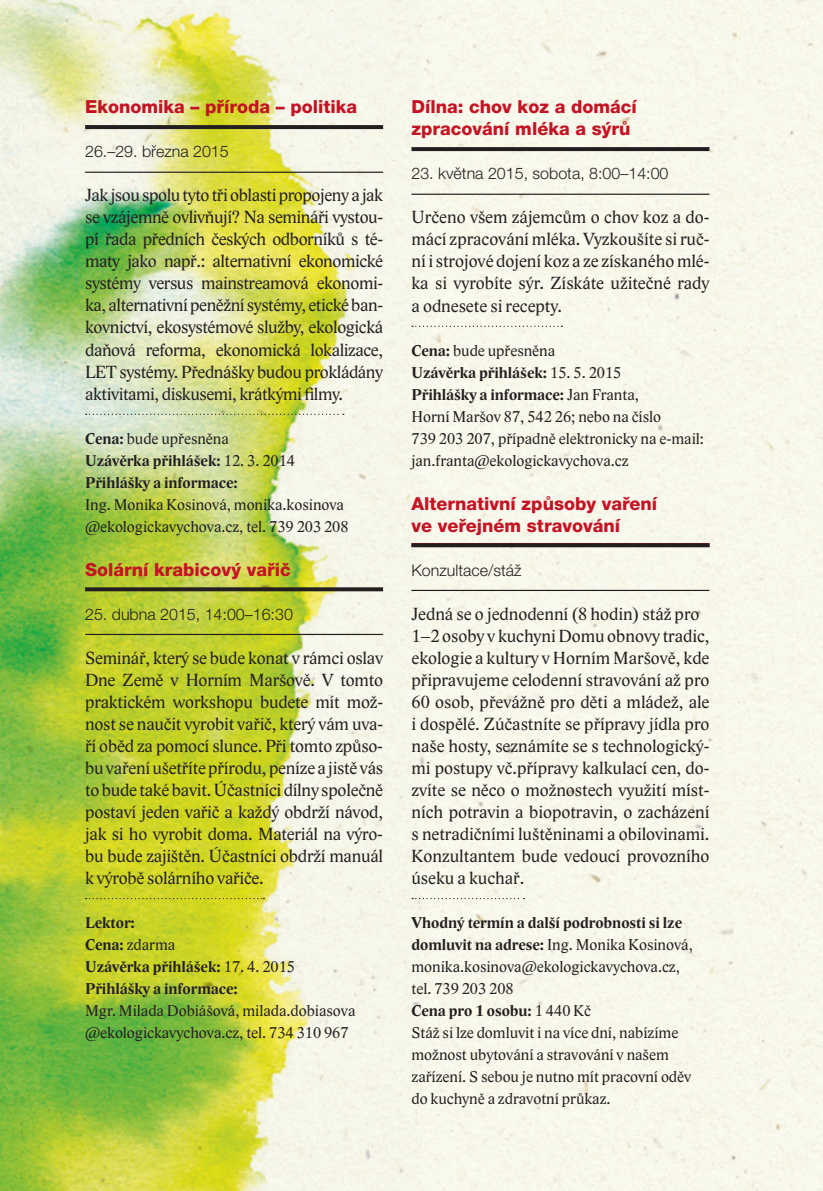
<style>
.page{position:relative;width:823px;height:1191px;background:#fff}
.page>*{position:absolute;margin:0;border:0;box-sizing:border-box;transform-origin:0 0}
.t1{font:18px/22px "Lido ST";color:#231f20;text-align:justify}
.t2{font:800 18px/22px "Helvetica Neue LT Pro";color:#c41324}
.t3{font:16px/22px "Lido ST";color:#231f20}
.t4{font:700 16px/22px "Lido ST";color:#231f20}
.t5{font:300 16px "Helvetica Neue LT Pro";color:#231f20}
.s1{font-weight:400}
.s2{font-weight:700}
</style>
<div class="page">
<div style="left:422px;top:0;width:400px;height:1191px;background:#f8f8eb"></div>
<img style="left:0;top:0;width:422px;height:1191px">
<svg style="left:85px;top:125px;width:298px;height:4px"></svg>
<hr style="left:85px;top:172px;width:298px;height:1px;background:#231f20">
<svg style="left:86px;top:414px;width:258px;height:1px"></svg>
<svg style="left:85px;top:587px;width:298px;height:4px"></svg>
<hr style="left:85px;top:634px;width:298px;height:1px;background:#231f20">
<svg style="left:86px;top:898px;width:178px;height:1px"></svg>
<svg style="left:411px;top:147px;width:298px;height:4px"></svg>
<hr style="left:411px;top:194px;width:298px;height:1px;background:#231f20">
<svg style="left:412px;top:326px;width:150px;height:1px"></svg>
<svg style="left:411px;top:543px;width:298px;height:4px"></svg>
<hr style="left:411px;top:590px;width:298px;height:1px;background:#231f20">
<svg style="left:412px;top:898px;width:112px;height:1px"></svg>
<p class="t2" style="left:85px;top:96px;width:273px">Ekonomika – příroda – politika</p>
<p class="t5" style="left:85px;top:142px;width:145px">26.–29. března 2015</p>
<p class="t1" style="left:85px;top:185px;width:299px">Jak jsou spolu tyto tři oblasti propojeny a jak se vzájemně ovlivňují? Na semináři vystou&shy;pí řada předních českých odborníků s té&shy;maty jako např.: alternativní ekonomické systémy versus mainstreamová ekonomi&shy;ka, alternativní peněžní systémy, etické ban&shy;kovnictví, ekosystémové služby, ekologická daňová reforma, ekonomická lokalizace, LET systémy. Přednášky budou prokládány aktivitami, diskusemi, krátkými filmy.</p>
<p class="t4" style="left:85px;top:427px;width:211px">Cena: <span class="s1">bude upřesněna<br></span>Uzávěrka přihlášek: <span class="s1">12. 3. 2014<br></span>Přihlášky a informace:</p>
<p class="t3" style="left:85px;top:493px;width:265px">Ing. Monika Kosinová, monika.kosinova @ekologickavychova.cz, tel. 739 203 208</p>
<p class="t2" style="left:85px;top:558px;width:207px">Solární krabicový vařič</p>
<p class="t5" style="left:85px;top:604px;width:209px">25. dubna 2015, 14:00–16:30</p>
<p class="t1" style="left:85px;top:647px;width:299px">Seminář, který se bude konat v rámci oslav Dne Země v Horním Maršově. V tomto praktickém workshopu budete mít mož&shy;nost se naučit vyrobit vařič, který vám uva&shy;ří oběd za pomocí slunce. Při tomto způso&shy;bu vaření ušetříte přírodu, peníze a jistě vás to bude také bavit. Účastníci dílny společně postaví jeden vařič a každý obdrží návod, jak si ho vyrobit doma. Materiál na výro&shy;bu bude zajištěn. Účastníci obdrží manuál k výrobě solárního vařiče.</p>
<p class="t4" style="left:85px;top:911px;width:211px">Lektor:<br>Cena: <span class="s1">zdarma<br></span>Uzávěrka přihlášek: <span class="s1">17. 4. 2015<br></span>Přihlášky a informace:</p>
<p class="t3" style="left:85px;top:999px;width:272px">Mgr. Milada Dobiášová, milada.dobiasova @ekologickavychova.cz, tel. 734 310 967</p>
<p class="t2" style="left:411px;top:96px;width:227px">Dílna: chov koz a domácí zpracování mléka a sýrů</p>
<p class="t5" style="left:411px;top:164px;width:258px">23. května 2015, sobota, 8:00–14:00</p>
<p class="t1" style="left:411px;top:207px;width:299px">Určeno všem zájemcům o chov koz a do&shy;mácí zpracování mléka. Vyzkoušíte si ruč&shy;ní i strojové dojení koz a ze získaného mlé&shy;ka si vyrobíte sýr. Získáte užitečné rady a odnesete si recepty.</p>
<p class="t3" style="left:411px;top:339px;width:294px"><span class="s2">Cena:</span> bude upřesněna<br><span class="s2">Uzávěrka přihlášek:</span> 15. 5. 2015<br><span class="s2">Přihlášky a informace:</span> Jan Franta,<br>Horní Maršov 87, 542 26; nebo na číslo<br>739 203 207, případně elektronicky na e-mail: jan.franta@ekologickavychova.cz</p>
<p class="t2" style="left:411px;top:492px;width:247px">Alternativní způsoby vaření ve veřejném stravování</p>
<p class="t5" style="left:411px;top:560px;width:111px">Konzultace/stáž</p>
<p class="t1" style="left:411px;top:603px;width:299px;text-align:left">Jedná se o jednodenní (8 hodin) stáž pro 1–2 osoby v kuchyni Domu obnovy tradic, ekologie a kultury v Horním Maršově, kde připravujeme celodenní stravování až pro 60 osob, převážně pro děti a mládež, ale i dospělé. Zúčastníte se přípravy jídla pro naše hosty, seznámíte se s technologický&shy;mi postupy vč.přípravy kalkulací cen, do&shy;zvíte se něco o možnostech využití míst&shy;ních potravin a biopotravin, o zacházení s netradičními luštěninami a obilovinami.<br>Konzultantem bude vedoucí provozního úseku a kuchař.</p>
<p class="t3" style="left:411px;top:911px;width:283px"><span class="s2">Vhodný termín a další podrobnosti si lze domluvit na adrese:</span> Ing. Monika Kosinová, monika.kosinova@ekologickavychova.cz, tel. 739 203 208<br><span class="s2">Cena pro 1 osobu:</span> 1 440 Kč<br>Stáž si lze domluvit i na více dní, nabízíme možnost ubytování a stravování v našem zařízení. S sebou je nutno mít pracovní oděv do kuchyně a zdravotní průkaz.</p>
</div>
